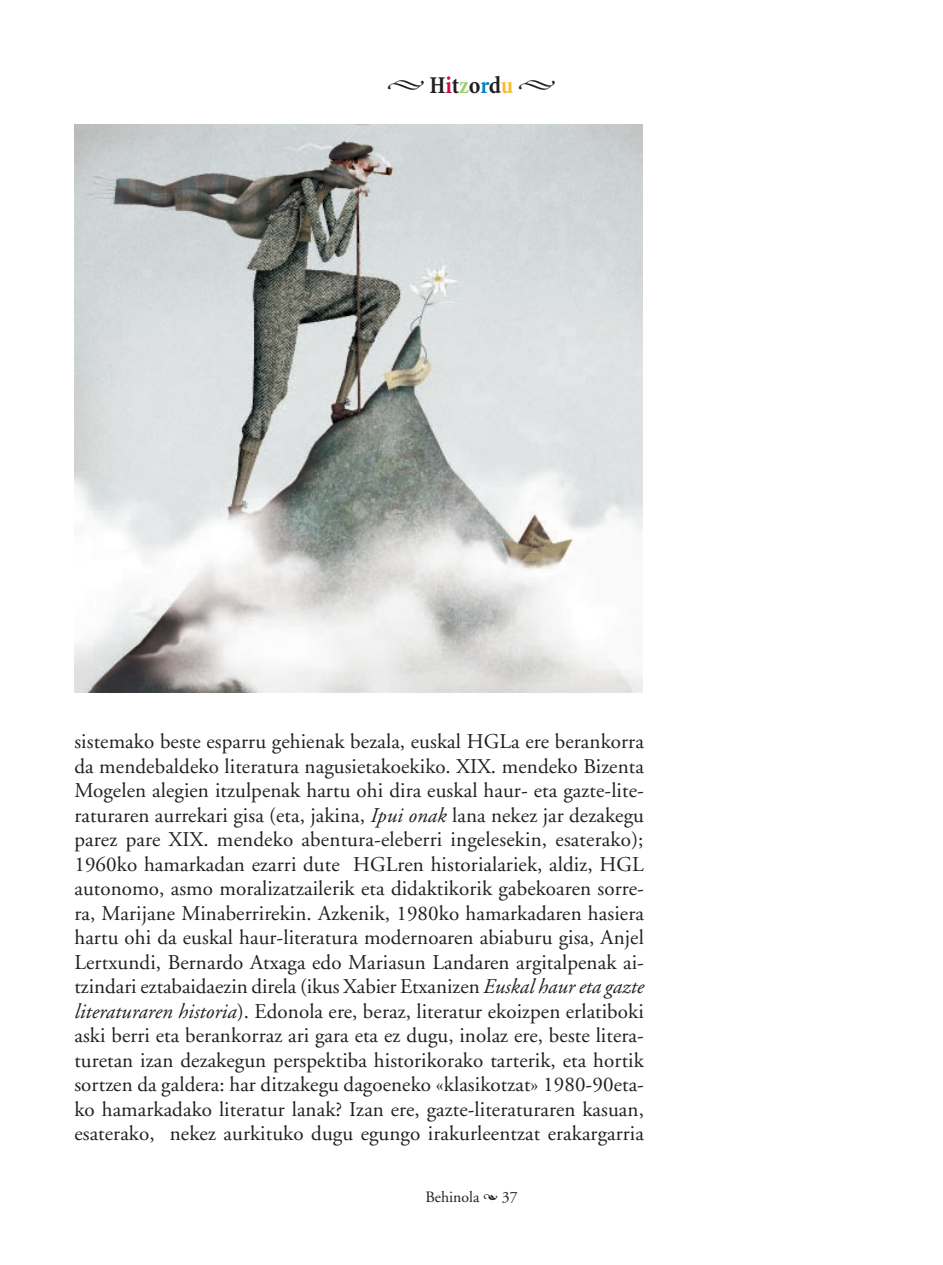
<style>
.page{position:relative;width:943px;height:1265px;background:#fff}
.page>*{position:absolute;margin:0;border:0;box-sizing:border-box;transform-origin:0 0}
.t1{font:700 condensed 24.5px "Minion";letter-spacing:-.01em;color:#231f20}
.t2{font:21px/24.5px "Adobe Garamond";letter-spacing:.005em;color:#231f20;text-align:justify}
.t3{font:15.75px "Adobe Garamond";color:#231f20}
.s1{color:#cf0d41}
.s2{color:#9dce66}
.s3{color:#0084c8}
.s4{color:#fdbb28}
.s5{font-style:italic}
</style>
<div class="page">
<img style="left:74px;top:124px;width:568px;height:568px">
<p class="t1" style="left:429px;top:72px;width:85px">H<span class="s1">i</span>t<span class="s2">z</span>o<span class="s3">r</span>d<span class="s4">u</span></p>
<p class="t2" style="left:74px;top:730px;width:571px">sistemako beste esparru gehienak bezala, euskal HGLa ere berankorra da mendebaldeko literatura nagusietakoekiko. XIX. mendeko Bizenta Mogelen alegien itzulpenak hartu ohi dira euskal haur- eta gazte-lite&shy;raturaren aurrekari gisa (eta, jakina, <span class="s5">Ipui onak</span> lana nekez jar dezakegu parez pare XIX. mendeko abentura-eleberri ingelesekin, esaterako); 1960ko hamarkadan ezarri dute HGLren historialariek, aldiz, HGL autonomo, asmo moralizatzailerik eta didaktikorik gabekoaren sorre&shy;ra, Marijane Minaberrirekin. Azkenik, 1980ko hamarkadaren hasiera hartu ohi da euskal haur-literatura modernoaren abiaburu gisa, Anjel Lertxundi, Bernardo Atxaga edo Mariasun Landaren argitalpenak ai&shy;tzindari eztabaidaezin direla (ikus Xabier Etxanizen <span class="s5">Euskal haur eta gazte literaturaren historia</span>). Edonola ere, beraz, literatur ekoizpen erlatiboki aski berri eta berankorraz ari gara eta ez dugu, inolaz ere, beste litera&shy;turetan izan dezakegun perspektiba historikorako tarterik, eta hortik sortzen da galdera: har ditzakegu dagoeneko «klasikotzat» 1980-90eta&shy;ko hamarkadako literatur lanak? Izan ere, gazte-literaturaren kasuan, esaterako, nekez aurkituko dugu egungo irakurleentzat erakargarria</p>
<p class="t3" style="left:425px;top:1189px;width:56px">Behinola</p>
<p class="t3" style="left:502px;top:1189px;width:17px">37</p>
</div>
